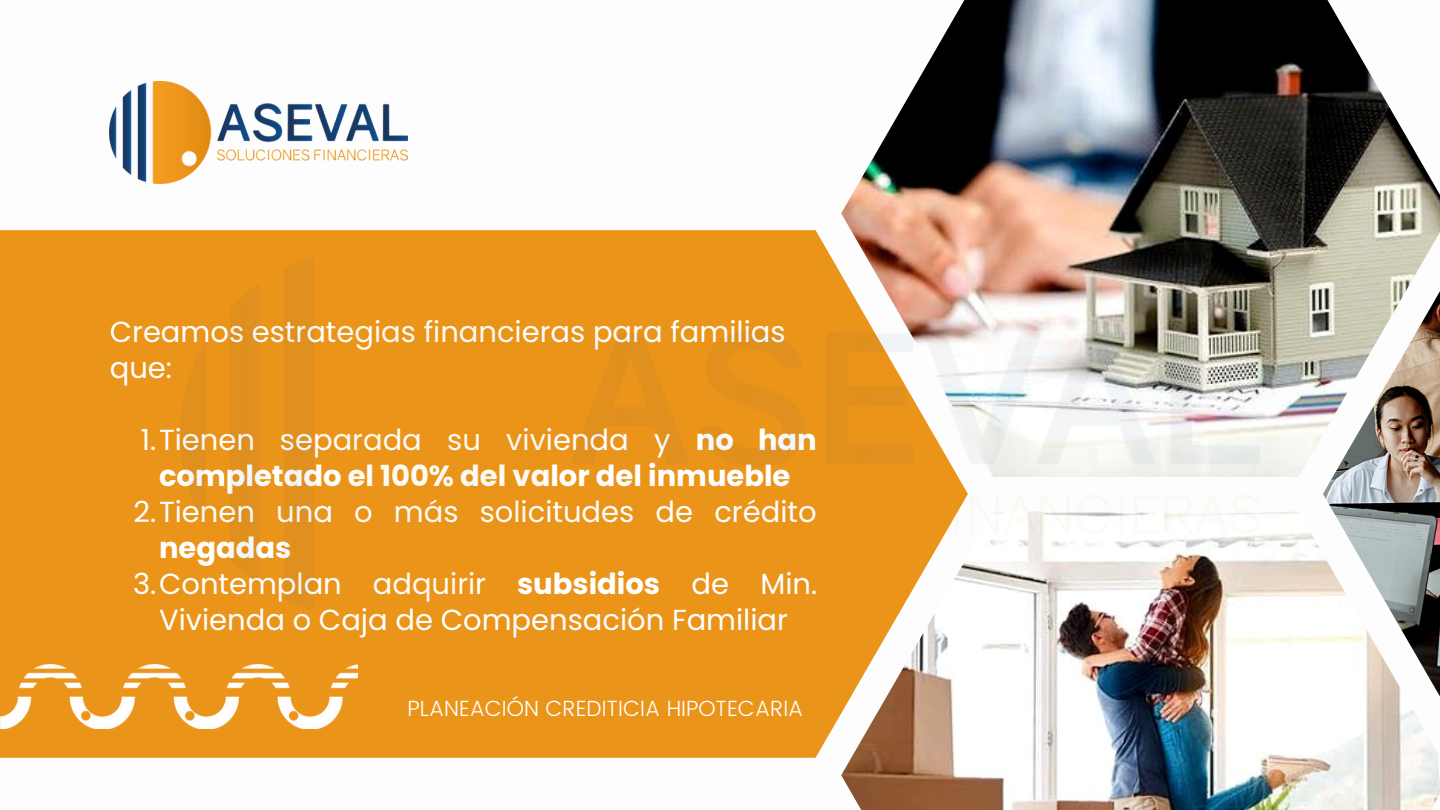
<style>
.page{position:relative;width:1440px;height:810px;background:#fff}
.page>*{position:absolute;margin:0;border:0;box-sizing:border-box;transform-origin:0 0}
.t1{font:29px/36px "Poppins";color:#fff}
.t2{font:700 29px/36px "Poppins";color:#fff;text-align:center}
.t3{font:300 22px "Poppins";color:#fff}
.s1{font-weight:400}
.s2{font-weight:700}
</style>
<div class="page">
<div style="left:0;top:230px;width:841px;height:528px;background:#eb941a"></div>
<img style="left:841px;top:512px;width:599px;height:298px">
<img style="left:841px;top:0;width:599px;height:477px">
<img style="left:1323px;top:230px;width:117px;height:528px">
<img style="left:110px;top:82px;width:298px;height:101px">
<img style="left:0;top:664px;width:358px;height:65px">
<img style="left:181px;top:251px;width:1078px;height:367px">
<p class="t1" style="left:110px;top:314px;width:677px">Creamos estrategias financieras para familias que:</p>
<p class="t2" style="left:141px;top:422px;width:677px"><span class="s1">1.Tienen separada su vivienda y</span> no han completado el 100% del valor del inmueble</p>
<p class="t1" style="left:133px;top:494px;width:685px">2.Tienen una o más solicitudes de crédito</p>
<p class="t2" style="left:159px;top:530px;width:134px">negadas</p>
<p class="t1" style="left:133px;top:566px;width:686px">3.Contemplan adquirir <span class="s2">subsidios</span> de Min.</p>
<p class="t1" style="left:159px;top:602px;width:630px">Vivienda o Caja de Compensación Familiar</p>
<p class="t3" style="left:408px;top:695px;width:397px">PLANEACIÓN CREDITICIA HIPOTECARIA</p>
</div>
